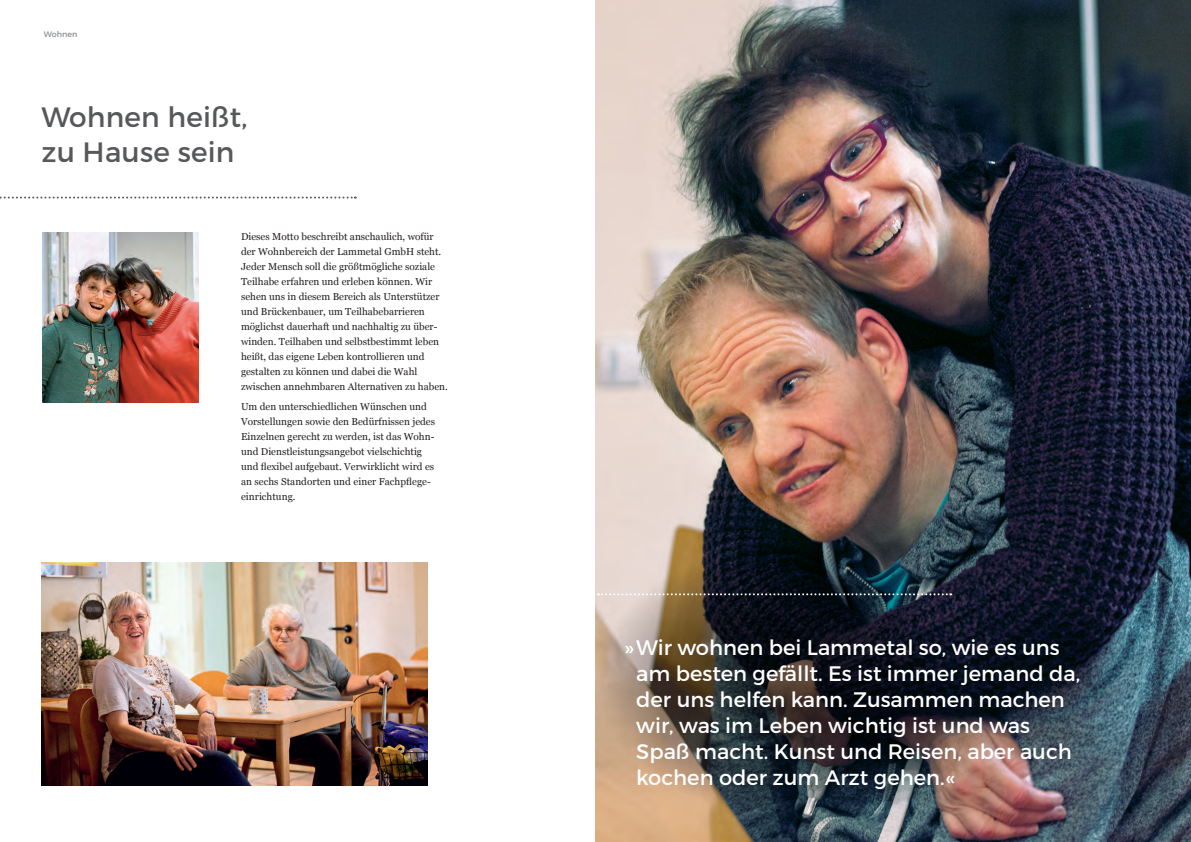
<style>
.page{position:relative;width:1191px;height:842px;background:#fff}
.page>*{position:absolute;margin:0;border:0;box-sizing:border-box;transform-origin:0 0}
.t1{font:28px/35px "Montserrat";letter-spacing:.01em;color:#57585a}
.t2{font:21px/26px "Montserrat";color:#fff}
.t3{font:10px/15px "Georgia";color:#231f20}
.t4{font:8px "Montserrat";color:#8a8c8f}
</style>
<div class="page">
<img style="left:43px;top:233px;width:155px;height:170px">
<img style="left:41px;top:562px;width:386px;height:223px">
<img style="left:595px;top:0;width:596px;height:842px">
<svg style="left:596px;top:547px;width:365px;height:267px;background:#363535"></svg>
<svg style="left:0;top:197px;width:356px;height:2px"></svg>
<svg style="left:598px;top:593px;width:353px;height:2px"></svg>
<p class="t4" style="left:44px;top:30px;width:35px">Wohnen</p>
<h1 class="t1" style="left:41px;top:100px;width:207px">Wohnen heißt, zu Hause sein</h1>
<p class="t3" style="left:241px;top:229px;width:208px">Dieses Motto beschreibt anschaulich, wofür der Wohnbereich der Lammetal GmbH steht.<br>Jeder Mensch soll die größtmögliche soziale Teilhabe erfahren und erleben können. Wir sehen uns in diesem Bereich als Unterstützer und Brückenbauer, um Teilhabebarrieren möglichst dauerhaft und nachhaltig zu über&shy;winden. Teilhaben und selbstbestimmt leben heißt, das eigene Leben kontrollieren und gestalten zu können und dabei die Wahl zwischen annehmbaren Alternativen zu haben.</p>
<p class="t3" style="left:241px;top:399px;width:195px">Um den unterschiedlichen Wünschen und Vorstellungen sowie den Bedürfnissen jedes Einzelnen gerecht zu werden, ist das Wohn&shy;und Dienstleistungsangebot vielschichtig und flexibel aufgebaut. Verwirklicht wird es an sechs Standorten und einer Fachpflege&shy;einrichtung.</p>
<h2 class="t2" style="left:636px;top:635px;width:445px;text-indent:-12px">» Wir wohnen bei Lammetal so, wie es uns am besten gefällt. Es ist immer jemand da, der uns helfen kann. Zusammen machen wir, was im Leben wichtig ist und was Spaß macht. Kunst und Reisen, aber auch kochen oder zum Arzt gehen.«</h2>
</div>
